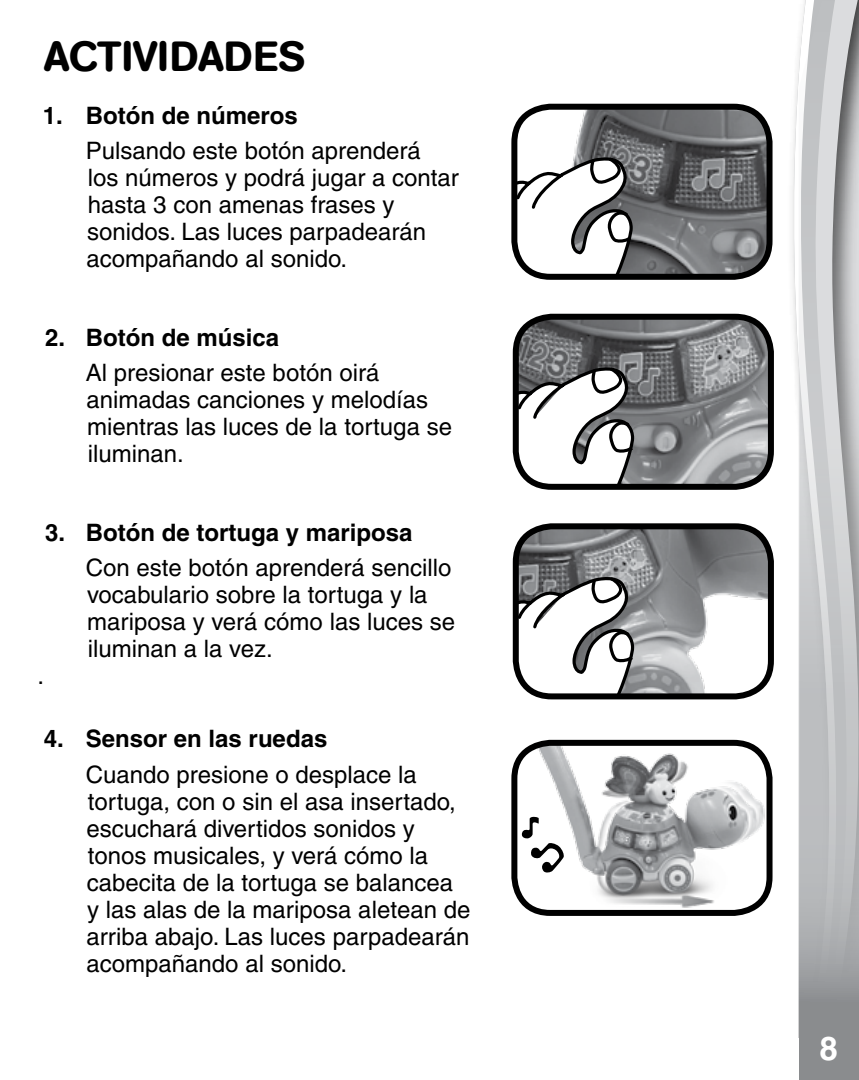
<style>
.page{position:relative;width:859px;height:1080px;background:#fff}
.page>*{position:absolute;margin:0;border:0;box-sizing:border-box;transform-origin:0 0}
.t1{font:500 42px "AG Book Rounded";color:#000}
.t2{font:700 33px "Helvetica";color:#fff}
.t3{font:500 24px/27px "Helvetica";color:#000}
.t4{font:700 24px "Helvetica";color:#000}
</style>
<div class="page">
<img style="left:518px;top:107px;width:251px;height:166px">
<svg style="left:518px;top:154px;width:117px;height:119px"></svg>
<div style="left:511px;top:104px;width:261px;height:176px;border:6px solid #000;border-radius:36px"></div>
<img style="left:516px;top:317px;width:254px;height:166px">
<svg style="left:516px;top:364px;width:121px;height:123px"></svg>
<div style="left:513px;top:314px;width:261px;height:176px;border:6px solid #000;border-radius:36px"></div>
<img style="left:520px;top:743px;width:249px;height:166px">
<div style="left:511px;top:740px;width:261px;height:176px;border:6px solid #000;border-radius:36px"></div>
<img style="left:516px;top:530px;width:255px;height:162px">
<svg style="left:516px;top:573px;width:121px;height:123px"></svg>
<div style="left:513px;top:523px;width:261px;height:176px;border:6px solid #000;border-radius:36px"></div>
<svg style="left:520px;top:814px;width:47px;height:61px"></svg>
<svg style="left:793px;top:51px;width:6px;height:987px"></svg>
<svg style="left:799px;top:0;width:60px;height:1080px;background:#bdbec0"></svg>
<h1 class="t1" style="left:44px;top:32px;width:262px">ACTIVIDADES</h1>
<p class="t4" style="left:43px;top:101px;width:257px">1. Botón de números</p>
<p class="t3" style="left:86px;top:137px;width:374px">Pulsando este botón aprenderá<br>los números y podrá jugar a contar hasta 3 con amenas frases y sonidos. Las luces parpadearán acompañando al sonido.</p>
<p class="t4" style="left:45px;top:323px;width:236px">2. Botón de música</p>
<p class="t3" style="left:86px;top:359px;width:368px">Al presionar este botón oirá animadas canciones y melodías mientras las luces de la tortuga se iluminan.</p>
<p class="t4" style="left:45px;top:518px;width:369px">3. Botón de tortuga y mariposa</p>
<p class="t3" style="left:86px;top:554px;width:371px">Con este botón aprenderá sencillo vocabulario sobre la tortuga y la mariposa y verá cómo las luces se iluminan a la vez.</p>
<p class="t3" style="left:37px;top:662px;width:8px">.</p>
<p class="t4" style="left:44px;top:724px;width:285px">4. Sensor en las ruedas</p>
<p class="t3" style="left:86px;top:761px;width:386px">Cuando presione o desplace la tortuga, con o sin el asa insertado, escuchará divertidos sonidos y tonos musicales, y verá cómo la cabecita de la tortuga se balancea y las alas de la mariposa aletean de arriba abajo. Las luces parpadearán acompañando al sonido.</p>
<h2 class="t2" style="left:820px;top:1025px;width:25px">8 <sup>8</sup>8</h2>
</div>
